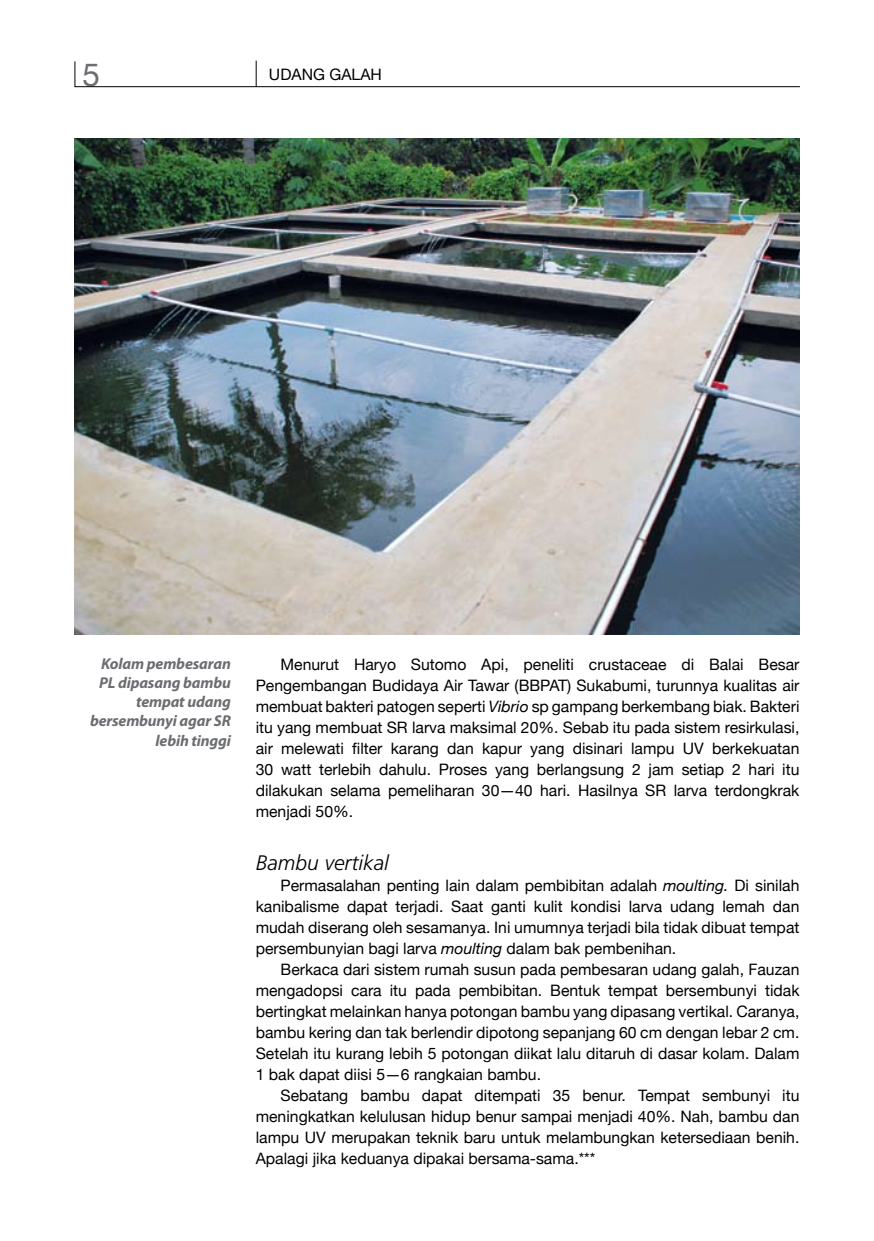
<style>
.page{position:relative;width:874px;height:1241px;background:#fff}
.page>*{position:absolute;margin:0;border:0;box-sizing:border-box;transform-origin:0 0}
.t1{font:31.5px "Helvetica Neue";color:#6b6d71}
.t2{font:italic 300 21px "Frutiger";color:#000}
.t3{font:15.75px/21px "Helvetica Neue";color:#000;text-align:justify}
.t4{font:italic 700 15.75px/19.2px "Myriad Pro";letter-spacing:-.01em;color:#6b6d71;text-align:right}
.t5{font:15.75px "Helvetica Neue";color:#000}
.s1{font-style:italic}
</style>
<div class="page">
<svg style="left:74px;top:60px;width:726px;height:28px"></svg>
<img style="left:74px;top:139px;width:725px;height:495px">
<h1 class="t1" style="left:82px;top:56px;width:19px">5</h1>
<p class="t5" style="left:269px;top:65px;width:114px">UDANG GALAH</p>
<p class="t4" style="left:90px;top:653px;width:142px">Kolam pembesaran<br>PL dipasang bambu tempat udang bersembunyi agar SR lebih tinggi</p>
<p class="t3" style="left:255px;top:653px;width:545px;text-indent:25px">Menurut Haryo Sutomo Api, peneliti crustaceae di Balai Besar Pengembangan Budidaya Air Tawar (BBPAT) Sukabumi, turunnya kualitas air membuat bakteri patogen seperti <span class="s1">Vibrio</span> sp gampang berkembang biak. Bakteri itu yang membuat SR larva maksimal 20%. Sebab itu pada sistem resirkulasi, air melewati filter karang dan kapur yang disinari lampu UV berkekuatan 30 watt terlebih dahulu. Proses yang berlangsung 2 jam setiap 2 hari itu dilakukan selama pemeliharan 30—40 hari. Hasilnya SR larva terdongkrak menjadi 50%.</p>
<h2 class="t2" style="left:255px;top:850px;width:134px">Bambu vertikal</h2>
<p class="t3" style="left:255px;top:874px;width:545px;text-indent:25px">Permasalahan penting lain dalam pembibitan adalah <span class="s1">moulting.</span> Di sinilah kanibalisme dapat terjadi. Saat ganti kulit kondisi larva udang lemah dan mudah diserang oleh sesamanya. Ini umumnya terjadi bila tidak dibuat tempat persembunyian bagi larva <span class="s1">moulting</span> dalam bak pembenihan.</p>
<p class="t3" style="left:255px;top:958px;width:545px;text-indent:25px">Berkaca dari sistem rumah susun pada pembesaran udang galah, Fauzan mengadopsi cara itu pada pembibitan. Bentuk tempat bersembunyi tidak bertingkat melainkan hanya potongan bambu yang dipasang vertikal. Caranya, bambu kering dan tak berlendir dipotong sepanjang 60 cm dengan lebar 2 cm.<br>Setelah itu kurang lebih 5 potongan diikat lalu ditaruh di dasar kolam. Dalam 1 bak dapat diisi 5—6 rangkaian bambu.</p>
<p class="t3" style="left:255px;top:1084px;width:545px;text-indent:25px">Sebatang bambu dapat ditempati 35 benur. Tempat sembunyi itu meningkatkan kelulusan hidup benur sampai menjadi 40%. Nah, bambu dan lampu UV merupakan teknik baru untuk melambungkan ketersediaan benih.<br>Apalagi jika keduanya dipakai bersama-sama.***</p>
</div>
